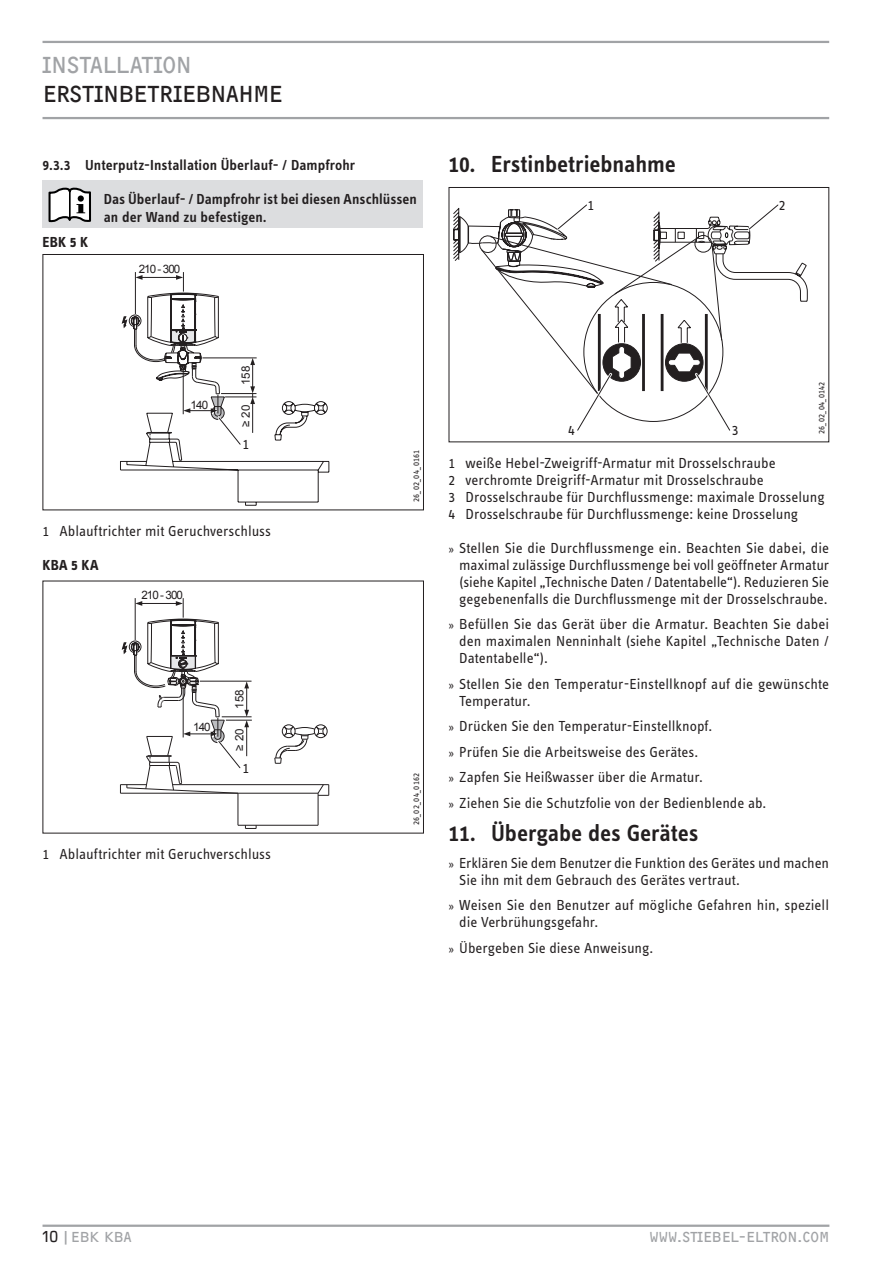
<style>
.page{position:relative;width:893px;height:1263px;background:#fff}
.page>*{position:absolute;margin:0;border:0;box-sizing:border-box;transform-origin:0 0}
.t1{font:600 24px "STE Info Text";letter-spacing:-.005em;color:#231f20}
.t2{font:24px "F2 FOCR Bczyk Com";letter-spacing:-.015em;color:#231f20}
.t3{font:24px "F2 FOCR Bczyk Com";letter-spacing:-.015em;color:#a1a3a6}
.t4{font:15px/17px "STE Info Text";color:#231f20}
.t5{font:600 15px/18px "STE Info Text";letter-spacing:.005em;color:#231f20}
.t6{font:15px "F2 FOCR Bczyk Com";color:#a1a3a6}
.t7{font:700 15px "STE Info Text";letter-spacing:.01em;color:#231f20}
.t8{font:11.55px "Arial";letter-spacing:-.08em;color:#231f20}
.t9{font:9px "STE Info Text";letter-spacing:.015em;color:#231f20}
.s1{font-size:12px}
.s2{color:#231f20}
</style>
<div class="page">
<hr style="left:43px;top:1224px;width:786px;height:3px;background:#a1a3a6">
<hr style="left:43px;top:41px;width:786px;height:2px;background:#a1a3a6">
<hr style="left:43px;top:117px;width:786px;height:2px;background:#a1a3a6">
<div style="left:43px;top:180px;width:380px;height:48px;background:#dcdddf"></div>
<svg style="left:49px;top:188px;width:42px;height:34px"></svg>
<hr style="left:69px;top:191px;width:2px;height:28px;background:#000">
<div style="left:43px;top:254px;width:381px;height:256px;border:1px solid #231f20"></div>
<svg style="left:120px;top:272px;width:209px;height:234px"></svg>
<div style="left:282px;top:725px;width:13px;height:13px;border:1px solid #231f20;border-radius:50%"></div>
<div style="left:314px;top:725px;width:13px;height:13px;border:1px solid #231f20;border-radius:50%"></div>
<hr style="left:173px;top:784px;width:156px;height:1px;background:#231f20">
<hr style="left:238px;top:825px;width:80px;height:1px;background:#231f20">
<hr style="left:238px;top:793px;width:1px;height:32px;background:#231f20">
<hr style="left:318px;top:793px;width:1px;height:32px;background:#231f20">
<hr style="left:120px;top:793px;width:198px;height:1px;background:#231f20">
<svg style="left:318px;top:784px;width:11px;height:12px"></svg>
<svg style="left:274px;top:726px;width:52px;height:38px"></svg>
<svg style="left:245px;top:825px;width:12px;height:4px"></svg>
<svg style="left:120px;top:598px;width:132px;height:195px"></svg>
<div style="left:449px;top:187px;width:380px;height:255px;border:1px solid #231f20"></div>
<svg style="left:453px;top:204px;width:355px;height:227px"></svg>
<h1 class="t3" style="left:43px;top:51px;width:151px">INSTALLATION</h1>
<h1 class="t2" style="left:43px;top:80px;width:242px">ERSTINBETRIEBNAHM E</h1>
<p class="t5" style="left:43px;top:156px;width:314px">9.3.3 Unterputz-Installation Überlauf- / Dampfrohr</p>
<p class="t5" style="left:104px;top:190px;width:315px">Das Überlauf- / Dampfrohr ist bei diesen Anschlüssen an der Wand zu befestigen.</p>
<p class="t7" style="left:43px;top:233px;width:47px">EBK 5 K</p>
<p class="t8" style="left:139px;top:261px;width:43px">210 - 300</p>
<h1 class="t1" style="left:449px;top:151px;width:229px">10. Erstinbetriebnahme</h1>
<p class="t4" style="left:587px;top:196px;width:8px">1</p>
<p class="t4" style="left:779px;top:196px;width:8px">2</p>
<p class="t8" style="left:191px;top:397px;width:19px">140</p>
<p class="t8" style="left:238px;top:385px;width:21px;rotate:-90deg">158</p>
<p class="t8" style="left:238px;top:427px;width:24px;rotate:-90deg">≥ 20</p>
<p class="t4" style="left:243px;top:435px;width:8px">1</p>
<p class="t4" style="left:43px;top:522px;width:230px">1 Ablauftrichter mit Geruchverschluss</p>
<p class="t7" style="left:43px;top:556px;width:57px">KBA 5 KA</p>
<p class="t8" style="left:141px;top:588px;width:43px">210 - 300</p>
<p class="t8" style="left:193px;top:719px;width:19px">140</p>
<p class="t8" style="left:232px;top:709px;width:21px;rotate:-90deg">158</p>
<p class="t8" style="left:232px;top:751px;width:24px;rotate:-90deg">≥ 20</p>
<p class="t4" style="left:242px;top:759px;width:8px">1</p>
<p class="t4" style="left:43px;top:845px;width:230px">1 Ablauftrichter mit Geruchverschluss</p>
<p class="t9" style="left:411px;top:502px;width:54px;rotate:-90deg">26_02_04_0161</p>
<p class="t9" style="left:411px;top:825px;width:54px;rotate:-90deg">26_02_04_0162</p>
<p class="t9" style="left:816px;top:434px;width:54px;rotate:-90deg">26_02_04_0142</p>
<p class="t4" style="left:449px;top:454px;width:378px">1 weiße Hebel-Zweigriff-Armatur mit Drosselschraube<br>2 verchromte Dreigriff-Armatur mit Drosselschraube<br>3 Drosselschraube für Durchflussmenge: maximale Drosselung 4 Drosselschraube für Durchflussmenge: keine Drosselung</p>
<p class="t4" style="left:459px;top:539px;width:371px;text-align:justify;text-indent:-11px"><span class="s1">»</span> Stellen Sie die Durchflussmenge ein. Beachten Sie dabei, die maximal zulässige Durchflussmenge bei voll geöffneter Armatur (siehe Kapitel „Technische Daten / Datentabelle“). Reduzieren Sie gegebenenfalls die Durchflussmenge mit der Drosselschraube.</p>
<p class="t4" style="left:459px;top:616px;width:371px;text-align:justify;text-indent:-11px"><span class="s1">»</span> Befüllen Sie das Gerät über die Armatur. Beachten Sie dabei den maximalen Nenninhalt (siehe Kapitel „Technische Daten / Datentabelle“).</p>
<p class="t4" style="left:459px;top:675px;width:371px;text-indent:-11px"><span class="s1">»</span> Stellen Sie den Temperatur-Einstellknopf auf die gewünschte<br>Temperatur.</p>
<p class="t4" style="left:449px;top:714px;width:319px;line-height:25.5px"><span class="s1">»</span> Drücken Sie den Temperatur-Einstellknopf.<br><span class="s1">»</span> Prüfen Sie die Arbeitsweise des Gerätes.<br><span class="s1">»</span> Zapfen Sie Heißwasser über die Armatur.<br><span class="s1">»</span> Ziehen Sie die Schutzfolie von der Bedienblende ab.</p>
<h1 class="t1" style="left:449px;top:819px;width:251px">11. Übergabe des Gerätes</h1>
<p class="t4" style="left:459px;top:854px;width:371px;text-indent:-11px"><span class="s1">»</span> Erklären Sie dem Benutzer die Funktion des Gerätes und machen<br>Sie ihn mit dem Gebrauch des Gerätes vertraut.</p>
<p class="t4" style="left:459px;top:896px;width:371px;text-indent:-11px"><span class="s1">»</span> Weisen Sie den Benutzer auf mögliche Gefahren hin, speziell die Verbrühungsgefahr.</p>
<p class="t4" style="left:449px;top:939px;width:206px"><span class="s1">»</span> Übergeben Sie diese Anweisung.</p>
<p class="t4" style="left:568px;top:421px;width:8px">4</p>
<p class="t4" style="left:732px;top:421px;width:8px">3</p>
<p class="t6" style="left:43px;top:1228px;width:86px"><span class="s2">10</span>|EBK KBA</p>
<p class="t6" style="left:649px;top:1228px;width:182px">WWW.STIEB EL-ELTRON.COM</p>
</div>
